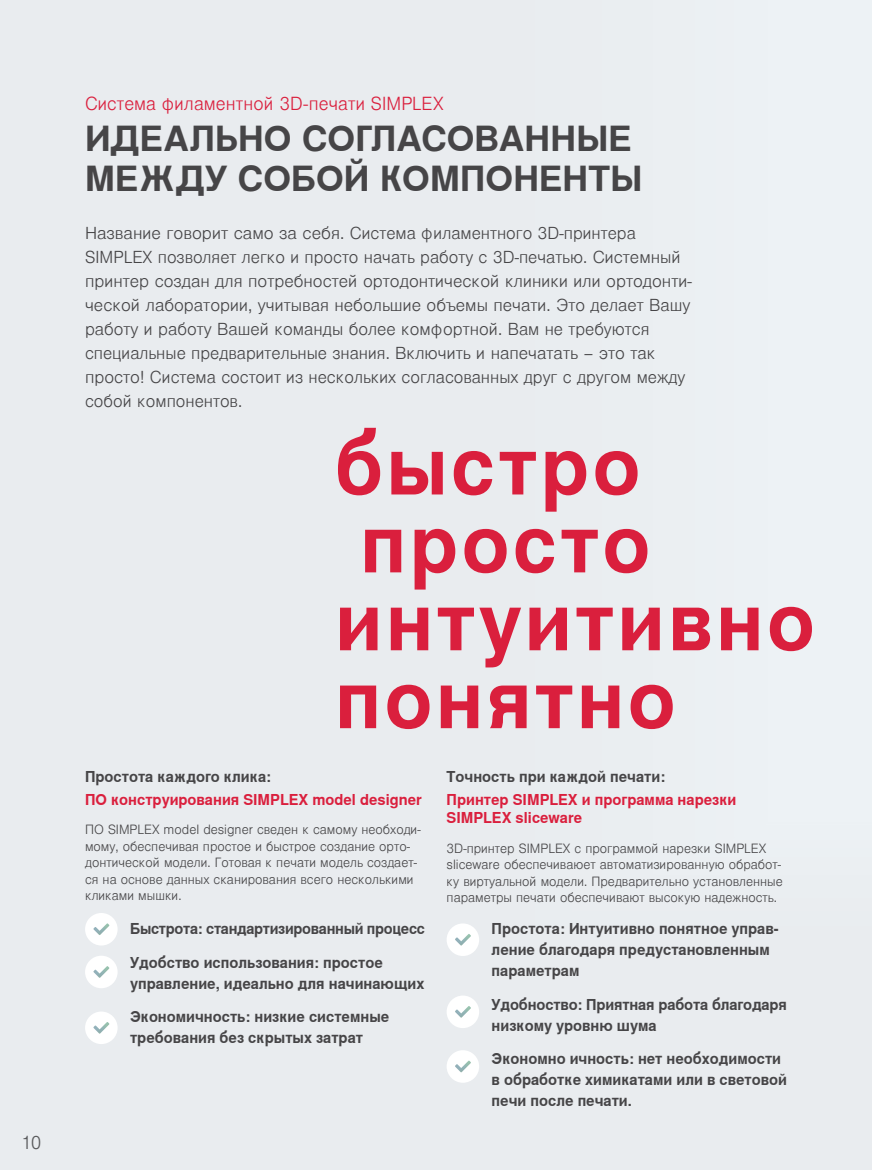
<style>
.page{position:relative;width:872px;height:1170px;background:#fff}
.page>*{position:absolute;margin:0;border:0;box-sizing:border-box;transform-origin:0 0}
.t1{font:700 78.9px "Nimbus Sans Global";letter-spacing:.04em;color:#da1f3d}
.t2{font:700 34.5px/40.5px "Nimbus Sans Global";letter-spacing:.005em;color:#464547}
.t3{font:300 18px "Nimbus Sans Global";letter-spacing:.005em;color:#da1f3d}
.t4{font:300 18px "Nimbus Sans Global";color:#58595b}
.t5{font:300 16.5px/24px "Nimbus Sans Global";color:#464547}
.t6{font:700 15px/21px "Nimbus Sans Global";color:#464547}
.t7{font:700 15px/18px "Nimbus Sans Global";color:#da1f3d}
.t8{font:700 15px "Nimbus Sans Global";letter-spacing:-.02em;color:#464547}
.t9{font:300 12.75px/16.5px "Nimbus Sans Global";color:#464547}
</style>
<div class="page">
<div style="left:0;top:0;width:872px;height:1169px;background:#e9ecef"></div>
<div style="left:446px;top:923px;width:33px;height:32px;background:#fff;border-radius:50%"></div>
<img style="left:455px;top:934px;width:16px;height:11px">
<div style="left:446px;top:995px;width:33px;height:32px;background:#fff;border-radius:50%"></div>
<img style="left:455px;top:1006px;width:16px;height:11px">
<div style="left:446px;top:1050px;width:33px;height:32px;background:#fff;border-radius:50%"></div>
<img style="left:455px;top:1060px;width:16px;height:12px">
<div style="left:85px;top:912px;width:33px;height:33px;background:#fff;border-radius:50%"></div>
<img style="left:93px;top:923px;width:16px;height:12px">
<div style="left:85px;top:955px;width:33px;height:33px;background:#fff;border-radius:50%"></div>
<img style="left:93px;top:966px;width:16px;height:11px">
<div style="left:85px;top:1011px;width:33px;height:32px;background:#fff;border-radius:50%"></div>
<img style="left:93px;top:1022px;width:16px;height:11px">
<p class="t4" style="left:21px;top:1131px;width:22px">10</p>
<p class="t3" style="left:85px;top:94px;width:360px">Система филаментной 3D-печати SIMPLEX</p>
<h2 class="t2" style="left:85px;top:119px;width:558px">ИДЕАЛЬНО СОГЛАСОВАННЫЕ<br>МЕЖДУ СОБОЙ КОМПОНЕНТЫ</h2>
<p class="t5" style="left:85px;top:221px;width:608px">Название говорит само за себя. Система филаментного 3D-принтера SIMPLEX позволяет легко и просто начать работу с 3D-печатью. Системный принтер создан для потребностей ортодонтической клиники или ортодонти&shy;ческой лаборатории, учитывая небольшие объемы печати. Это делает Вашу работу и работу Вашей команды более комфортной. Вам не требуются специальные предварительные знания. Включить и напечатать – это так просто! Система состоит из нескольких согласованных друг с другом между собой компонентов.</p>
<p class="t6" style="left:85px;top:766px;width:187px">Простота каждого клика:</p>
<h1 class="t1" style="left:335px;top:421px;width:307px">быстро</h1>
<h1 class="t1" style="left:360px;top:499px;width:292px">просто</h1>
<h1 class="t1" style="left:335px;top:577px;width:481px">интуитивно</h1>
<h1 class="t1" style="left:335px;top:654px;width:342px">понятно</h1>
<p class="t6" style="left:446px;top:766px;width:220px">Точность при каждой печати:</p>
<p class="t7" style="left:85px;top:791px;width:338px">ПО конструирования SIMPLEX model designer</p>
<p class="t9" style="left:85px;top:821px;width:337px">ПО SIMPLEX model designer сведен к самому необходи&shy;мому, обеспечивая простое и быстрое создание орто&shy;донтической модели. Готовая к печати модель создает&shy;ся на основе данных сканирования всего несколькими кликами мышки.</p>
<p class="t8" style="left:130px;top:919px;width:296px">Быстрота: стандартизированный процесс</p>
<p class="t6" style="left:130px;top:951px;width:296px">Удобство использования: простое управление, идеально для начинающих</p>
<p class="t6" style="left:130px;top:1006px;width:261px">Экономичность: низкие системные требования без скрытых затрат</p>
<p class="t7" style="left:446px;top:791px;width:291px">Принтер SIMPLEX и программа нарезки<br>SIMPLEX sliceware</p>
<p class="t9" style="left:446px;top:840px;width:337px">3D-принтер SIMPLEX с программой нарезки SIMPLEX sliceware обеспечиваюет автоматизированную обработ&shy;ку виртуальной модели. Предварительно установленные параметры печати обеспечивают высокую надежность.</p>
<p class="t6" style="left:491px;top:918px;width:288px">Простота: Интуитивно понятное управ&shy;ление благодаря предустановленным параметрам</p>
<p class="t6" style="left:491px;top:993px;width:297px">Удобноство: Приятная работа благодаря низкому уровню шума</p>
<p class="t6" style="left:491px;top:1048px;width:297px">Экономно ичность: нет необходимости в обработке химикатами или в световой печи после печати.</p>
</div>
